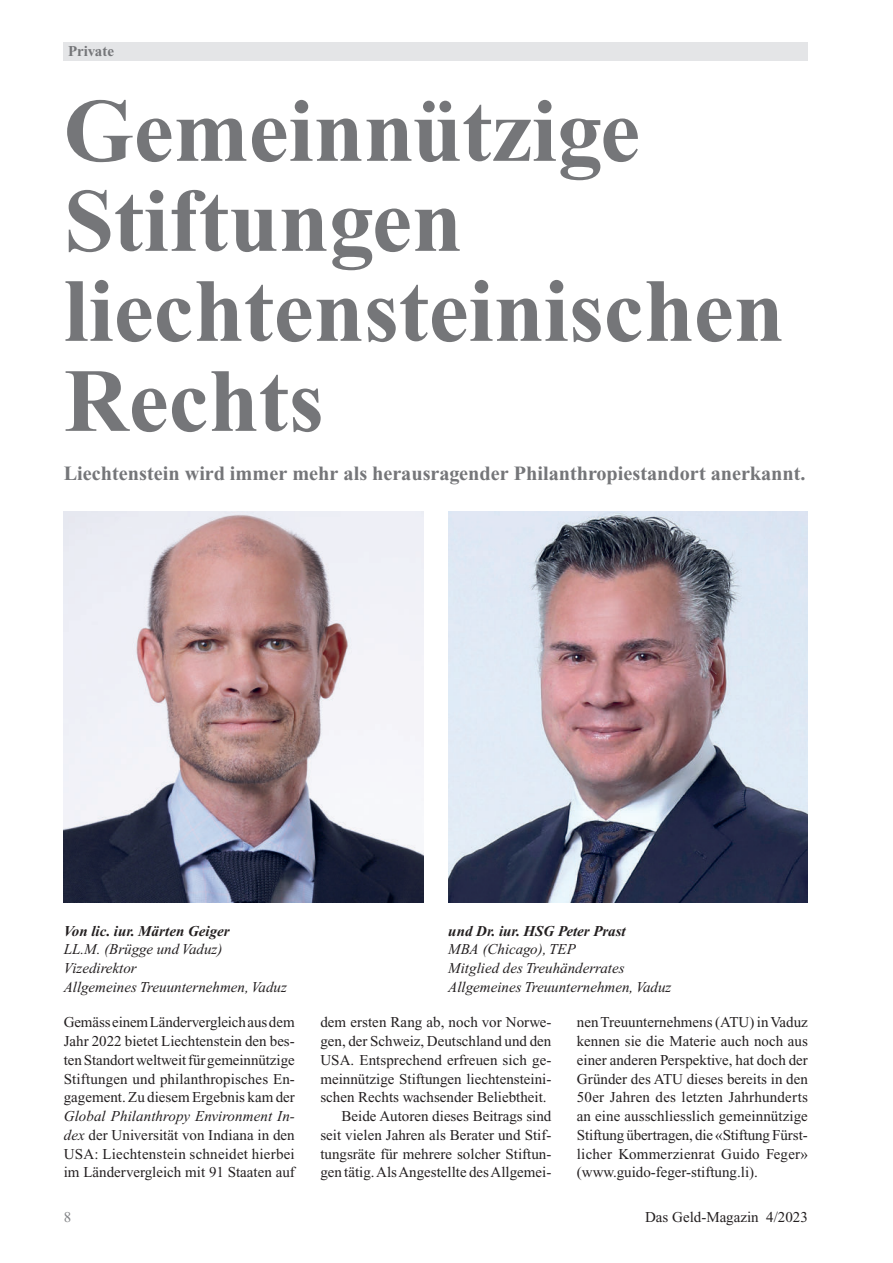
<style>
.page{position:relative;width:893px;height:1263px;background:#fff}
.page>*{position:absolute;margin:0;border:0;box-sizing:border-box;transform-origin:0 0}
.t1{font:700 90px/90px "Times New Roman PS Std";color:#757679}
.t2{font:700 20.25px "Times New Roman PS Std";color:#757679}
.t3{font:15px/18.8px "Times New Roman PS Std";color:#231f20;text-align:justify}
.t4{font:italic 15px "Times New Roman PS Std";color:#231f20}
.t5{font:italic 700 15px "Times New Roman PS Std";color:#231f20}
.t6{font:700 15px "Times New Roman PS Std";color:#757679}
.t7{font:15px "Times New Roman PS Std";color:#808285}
.s1{font-style:italic}
</style>
<div class="page">
<div style="left:64px;top:43px;width:744px;height:18px;background:#e4e5e7"></div>
<img style="left:449px;top:511px;width:359px;height:392px">
<img style="left:64px;top:511px;width:359px;height:392px">
<p class="t6" style="left:68px;top:46px;width:48px">Private</p>
<h1 class="t1" style="left:64px;top:96px;width:721px">Gemeinnützige<br>Stiftungen liechtensteinischen<br>Rechts</h1>
<h2 class="t2" style="left:64px;top:467px;width:743px">Liechtenstein wird immer mehr als herausragender Philanthropiestandort anerkannt.</h2>
<p class="t5" style="left:64px;top:925px;width:167px">Von lic. iur. Märten Geiger</p>
<p class="t5" style="left:448px;top:925px;width:179px">und Dr. iur. HSG Peter Prast</p>
<p class="t4" style="left:64px;top:944px;width:160px">LL.M. (Brügge und Vaduz)</p>
<p class="t4" style="left:448px;top:944px;width:129px">MBA (Chicago), TEP</p>
<p class="t4" style="left:64px;top:963px;width:75px">Vizedirektor</p>
<p class="t4" style="left:448px;top:963px;width:178px">Mitglied des Treuhänderrates</p>
<p class="t4" style="left:64px;top:981px;width:225px">Allgemeines Treuunternehmen, Vaduz</p>
<p class="t4" style="left:448px;top:981px;width:225px">Allgemeines Treuunternehmen, Vaduz</p>
<p class="t3" style="left:64px;top:1014px;width:233px">Gemäss einem Ländervergleich aus dem Jahr 2022 bietet Liechtenstein den bes&shy;ten Standort weltweit für gemeinnützige Stiftungen und philanthropisches En&shy;gagement. Zu diesem Ergebnis kam der</p>
<p class="t3" style="left:64px;top:1108px;width:233px"><span class="s1">Global Philanthropy Environment In&shy;dex</span> der Universität von Indiana in den USA: Liechtenstein schneidet hierbei im Ländervergleich mit 91 Staaten auf</p>
<p class="t3" style="left:320px;top:1014px;width:233px">dem ersten Rang ab, noch vor Norwe-</p>
<p class="t3" style="left:320px;top:1033px;width:233px">gen, der Schweiz, Deutschland und den</p>
<p class="t3" style="left:320px;top:1052px;width:233px">USA. Entsprechend erfreuen sich ge-</p>
<p class="t3" style="left:320px;top:1071px;width:233px">meinnützige Stiftungen liechtensteini-</p>
<p class="t3" style="left:320px;top:1089px;width:228px">schen Rechts wachsender Beliebtheit.</p>
<p class="t3" style="left:342px;top:1108px;width:211px">Beide Autoren dieses Beitrags sind</p>
<p class="t3" style="left:320px;top:1127px;width:233px">seit vielen Jahren als Berater und Stif-</p>
<p class="t3" style="left:320px;top:1146px;width:233px">tungsräte für mehrere solcher Stiftun-</p>
<p class="t3" style="left:320px;top:1164px;width:233px">gen tätig. Als Angestellte des Allgemei-</p>
<p class="t3" style="left:577px;top:1014px;width:233px">nen Treuunternehmens (ATU) in Vaduz kennen sie die Materie auch noch aus einer anderen Perspektive, hat doch der Gründer des ATU dieses bereits in den 50er Jahren des letzten Jahrhunderts an eine ausschliesslich gemeinnützige Stiftung übertragen, die «Stiftung Fürst&shy;licher Kommerzienrat Guido Feger» (www.guido-feger-stiftung.li).</p>
<p class="t7" style="left:64px;top:1212px;width:9px">8</p>
<p class="t3" style="left:645px;top:1209px;width:164px">Das Geld-Magazin 4/2023</p>
</div>
